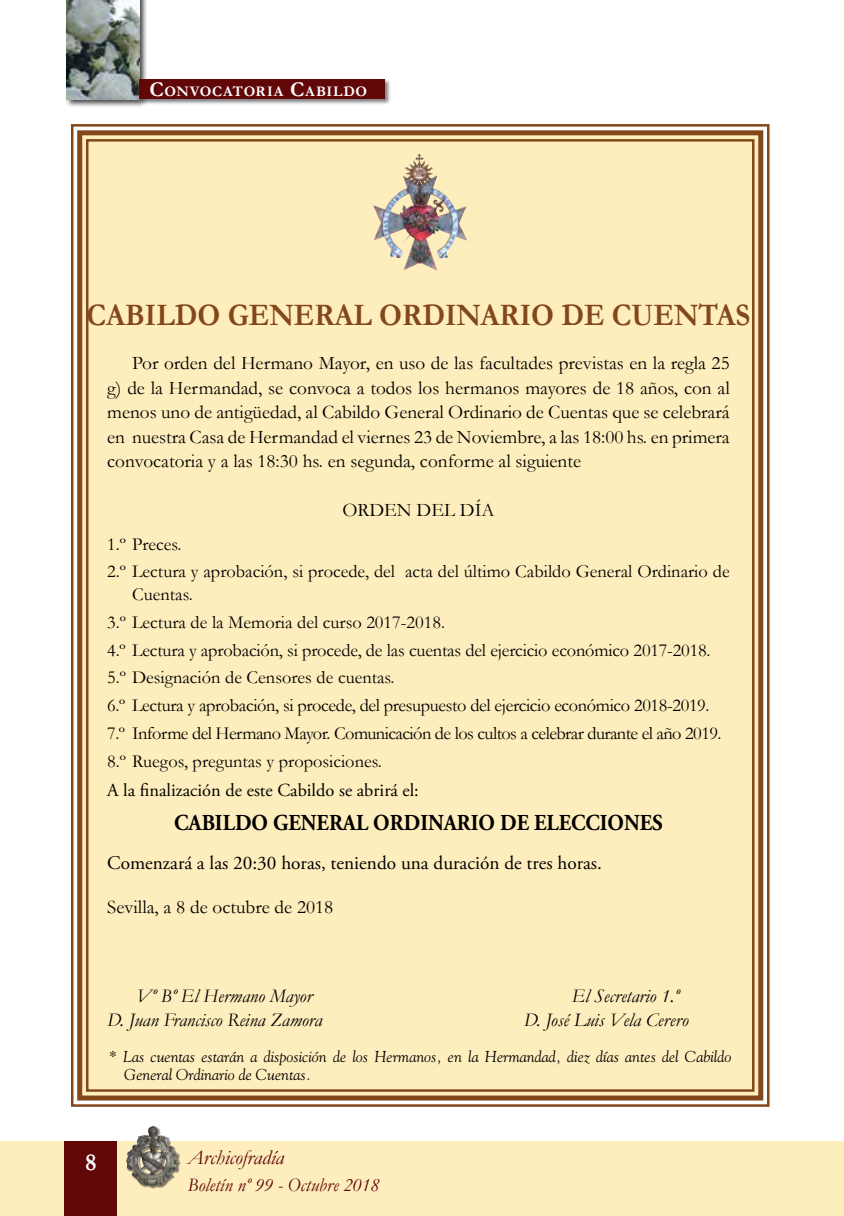
<style>
.page{position:relative;width:844px;height:1216px;background:#fff}
.page>*{position:absolute;margin:0;border:0;box-sizing:border-box;transform-origin:0 0}
.t1{font:700 31.5px "Garamond";color:#82481c;scale:.92 1}
.t2{font:700 24.5px "Garamond";color:#fff}
.t3{font:700 22.75px "Adobe Garamond Pro";color:#000;scale:.92 1}
.t4{font:italic 21px "Garamond";color:#610708}
.t5{font:19.25px/24.5px "Garamond";color:#000;text-align:justify}
.t6{font:italic 19.25px "Garamond";color:#000}
.t7{font:19.25px "Adobe Garamond Pro";color:#000}
.t8{font:italic 19.25px "Garamond";color:#610708}
.t9{font:18.38px/27.7px "Garamond";letter-spacing:-.01em;color:#000}
.t10{font:18.38px "Adobe Garamond Pro";color:#000}
.t11{font:italic 15.75px/17.5px "Goudy";color:#000}
.t12{font:700 14.7px "Garamond";letter-spacing:.045em;color:#fff}
.s1{font-size:21px}
</style>
<div class="page">
<div style="left:0;top:1141px;width:843px;height:74px;background:#ffeebd"></div>
<div style="left:126px;top:1125px;width:54px;height:63px;background:#000;opacity:.5"></div>
<img style="left:126px;top:1126px;width:53px;height:60px">
<div style="left:64px;top:1141px;width:53px;height:74px;background:#610708"></div>
<div style="left:64px;top:0;width:84px;height:108px;background:#000;opacity:.75"></div>
<img style="left:66px;top:0;width:73px;height:99px">
<div style="left:138px;top:79px;width:253px;height:26px;background:#000;opacity:.5"></div>
<div style="left:139px;top:79px;width:246px;height:20px;background:#610708"></div>
<div style="left:71px;top:124px;width:699px;height:983px;background:#ffeebd"></div>
<div style="left:77px;top:130px;width:686px;height:970px;border:5px solid #82481c"></div>
<div style="left:86px;top:139px;width:668px;height:952px;border:3px solid #82481c"></div>
<img style="left:373px;top:153px;width:51px;height:117px">
<p class="t12" style="left:149px;top:82px;width:219px"><span class="s1">C</span>ONVOCATORIA <span class="s1">C</span>ABILDO</p>
<h1 class="t1" style="left:87px;top:293px;width:722px">CABILDO GENERAL ORDINARIO DE CUENTAS</h1>
<p class="t5" style="left:107px;top:350px;width:623px;text-indent:25px">Por orden del Hermano Mayor, en uso de las facultades previstas en la regla 25 g) de la Hermandad, se convoca a todos los hermanos mayores de 18 años, con al menos uno de antigüedad, al Cabildo General Ordinario de Cuentas que se celebrará en nuestra Casa de Hermandad el viernes 23 de Noviembre, a las 18:00 hs. en primera convocatoria y a las 18:30 hs. en segunda, conforme al siguiente</p>
<p class="t5" style="left:342px;top:497px;width:154px">ORDEN DEL DÍA</p>
<p class="t9" style="left:107px;top:529px;width:623px">1.º Preces.<br>2.º Lectura y aprobación, si procede, del acta del último Cabildo General Ordinario de</p>
<p class="t9" style="left:107px;top:580px;width:615px;text-indent:25px">Cuentas.<br>3.º Lectura de la Memoria del curso 2017-2018.<br>4.º Lectura y aprobación, si procede, de las cuentas del ejercicio económico 2017-2018.<br>5.º Designación de Censores de cuentas.<br>6.º Lectura y aprobación, si procede, del presupuesto del ejercicio económico 2018-2019.<br>7.º Informe del Hermano Mayor. Comunicación de los cultos a celebrar durante el año 2019.<br>8.º Ruegos, preguntas y proposiciones.</p>
<p class="t10" style="left:107px;top:779px;width:313px">A la finalización de este Cabildo se abrirá el:</p>
<p class="t3" style="left:174px;top:809px;width:532px">CABILDO GENERAL ORDINARIO DE ELECCIONES</p>
<p class="t7" style="left:107px;top:851px;width:496px">Comenzará a las 20:30 horas, teniendo una duración de tres horas.</p>
<p class="t5" style="left:107px;top:894px;width:227px">Sevilla, a 8 de octubre de 2018</p>
<p class="t6" style="left:136px;top:982px;width:177px">Vº Bº El Hermano Mayor</p>
<p class="t6" style="left:572px;top:982px;width:108px">El Secretario 1.º</p>
<p class="t6" style="left:107px;top:1007px;width:216px">D. Juan Francisco Reina Zamora</p>
<p class="t6" style="left:523px;top:1007px;width:166px">D. José Luis Vela Cerero</p>
<p class="t11" style="left:124px;top:1047px;width:608px;text-indent:-15px">* Las cuentas estarán a disposición de los Hermanos, en la Hermandad, diez días antes del Cabildo<br>General Ordinario de Cuentas.</p>
<h2 class="t2" style="left:85px;top:1145px;width:13px">8</h2>
<p class="t4" style="left:188px;top:1143px;width:98px">Archicofradía</p>
<p class="t8" style="left:188px;top:1171px;width:193px">Boletín nº 99 - Octubre 2018</p>
</div>
